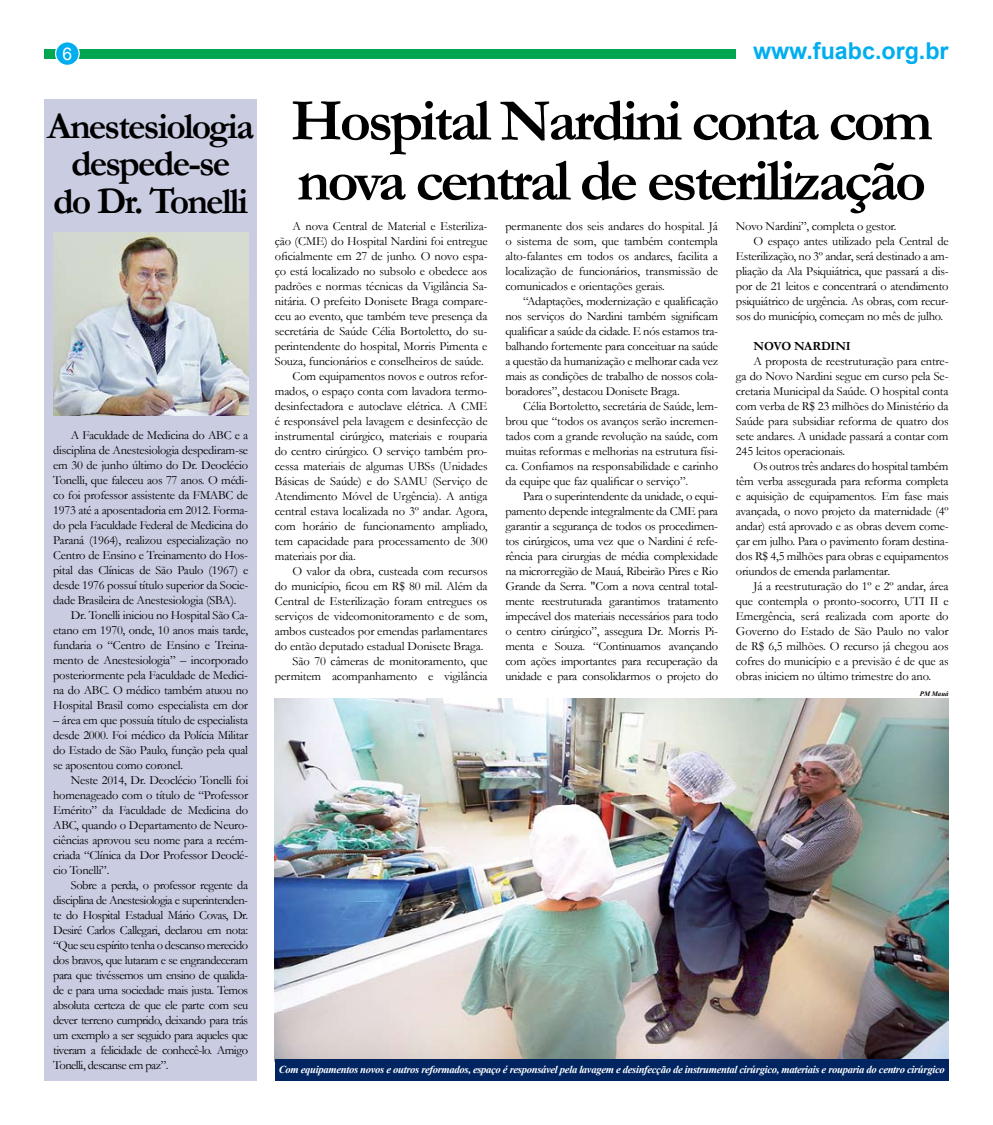
<style>
.page{position:relative;width:993px;height:1125px;background:#fff}
.page>*{position:absolute;margin:0;border:0;box-sizing:border-box;transform-origin:0 0}
.t1{font:700 60px/60px "Garamond";letter-spacing:-.05em;color:#000}
.t2{font:700 37.5px/37.5px "Garamond";letter-spacing:-.05em;color:#000;text-align:center}
.t3{font:700 23.25px "Arial";color:#00aeef}
.t4{font:17.5px "Arial";color:#fff}
.t5{font:12.5px/15px "Garamond";letter-spacing:-.01em;color:#000;text-align:justify}
.t6{font:700 12.5px "Garamond";letter-spacing:-.01em;color:#000}
.t7{font:italic 700 10.62px "Times New Roman";letter-spacing:-.03em;color:#fff}
.t8{font:italic 700 6.88px "Times New Roman";color:#000}
</style>
<div class="page">
<div style="left:44px;top:49px;width:691px;height:9px;background:#00a651"></div>
<div style="left:56px;top:42px;width:23px;height:23px;background:#00aeef;border-radius:50%"></div>
<div style="left:55px;top:41px;width:25px;height:25px;border:1px solid #fff;border-radius:50%"></div>
<div style="left:44px;top:99px;width:213px;height:982px;background:#cacde2"></div>
<img style="left:275px;top:699px;width:673px;height:360px">
<div style="left:275px;top:1059px;width:673px;height:21px;background:#002561"></div>
<img style="left:53px;top:233px;width:195px;height:183px">
<h3 class="t4" style="left:62px;top:42px;width:11px">6</h3>
<h3 class="t3" style="left:752px;top:35px;width:197px">www.fuabc.org.br</h3>
<h1 class="t1" style="left:291px;top:91px;width:643px">Hospital Nardini conta com nova central de esterilização</h1>
<h2 class="t2" style="left:47px;top:107px;width:208px">Anestesiologia despede-se do Dr. Tonelli</h2>
<p class="t5" style="left:71px;top:427px;width:179px">A Faculdade de Medicina do ABC e a</p>
<p class="t5" style="left:53px;top:442px;width:196px">disciplina de Anestesiologia despediram-se</p>
<p class="t5" style="left:53px;top:457px;width:196px">em 30 de junho último do Dr. Deoclécio</p>
<p class="t5" style="left:53px;top:472px;width:196px">Tonelli, que faleceu aos 77 anos. O médi-</p>
<p class="t5" style="left:53px;top:487px;width:196px">co foi professor assistente da FMABC de</p>
<p class="t5" style="left:53px;top:502px;width:196px">1973 até a aposentadoria em 2012. Forma-</p>
<p class="t5" style="left:53px;top:517px;width:196px">do pela Faculdade Federal de Medicina do</p>
<p class="t5" style="left:53px;top:532px;width:196px">Paraná (1964), realizou especialização no</p>
<p class="t5" style="left:53px;top:547px;width:196px">Centro de Ensino e Treinamento do Hos-</p>
<p class="t5" style="left:53px;top:562px;width:196px">pital das Clínicas de São Paulo (1967) e</p>
<p class="t5" style="left:53px;top:577px;width:196px">desde 1976 possuí título superior da Socie-</p>
<p class="t5" style="left:53px;top:592px;width:185px">dade Brasileira de Anestesiologia (SBA).</p>
<p class="t5" style="left:71px;top:607px;width:179px">Dr. Tonelli iniciou no Hospital São Ca-</p>
<p class="t5" style="left:53px;top:622px;width:196px">etano em 1970, onde, 10 anos mais tarde,</p>
<p class="t5" style="left:53px;top:637px;width:196px">fundaria o “Centro de Ensino e Treina-</p>
<p class="t5" style="left:53px;top:652px;width:196px">mento de Anestesiologia” – incorporado</p>
<p class="t5" style="left:53px;top:667px;width:196px">posteriormente pela Faculdade de Medici-</p>
<p class="t5" style="left:53px;top:682px;width:196px">na do ABC. O médico também atuou no</p>
<p class="t5" style="left:53px;top:697px;width:196px">Hospital Brasil como especialista em dor</p>
<p class="t5" style="left:53px;top:712px;width:196px">– área em que possuía título de especialista desde 2000. Foi médico da Polícia Militar do Estado de São Paulo, função pela qual se aposentou como coronel.</p>
<p class="t5" style="left:53px;top:772px;width:196px;text-indent:18px">Neste 2014, Dr. Deoclécio Tonelli foi homenageado com o título de “Professor Emérito” da Faculdade de Medicina do ABC, quando o Departamento de Neuro&shy;ciências aprovou seu nome para a recém&shy;criada “Clínica da Dor Professor Deoclé&shy;cio Tonelli”.</p>
<p class="t5" style="left:53px;top:877px;width:196px;text-indent:18px">Sobre a perda, o professor regente da disciplina de Anestesiologia e superintenden&shy;te do Hospital Estadual Mário Covas, Dr.<br>Desiré Carlos Callegari, declarou em nota: “Que seu espírito tenha o descanso merecido dos bravos, que lutaram e se engrandeceram para que tivéssemos um ensino de qualida&shy;de e para uma sociedade mais justa. Temos absoluta certeza de que ele parte com seu dever terreno cumprido, deixando para trás um exemplo a ser seguido para aqueles que tiveram a felicidade de conhecê-lo. Amigo Tonelli, descanse em paz”.</p>
<p class="t5" style="left:292px;top:219px;width:196px">A nova Central de Material e Esteriliza-</p>
<p class="t5" style="left:275px;top:234px;width:214px">ção (CME) do Hospital Nardini foi entregue</p>
<p class="t5" style="left:275px;top:249px;width:214px">oficialmente em 27 de junho. O novo espa-</p>
<p class="t5" style="left:275px;top:264px;width:214px">ço está localizado no subsolo e obedece aos</p>
<p class="t5" style="left:275px;top:279px;width:214px">padrões e normas técnicas da Vigilância Sa-</p>
<p class="t5" style="left:275px;top:294px;width:214px">nitária. O prefeito Donisete Braga compare-</p>
<p class="t5" style="left:275px;top:309px;width:214px">ceu ao evento, que também teve presença da</p>
<p class="t5" style="left:275px;top:324px;width:214px">secretária de Saúde Célia Bortoletto, do su-</p>
<p class="t5" style="left:275px;top:339px;width:214px">perintendente do hospital, Morris Pimenta e</p>
<p class="t5" style="left:275px;top:354px;width:210px">Souza, funcionários e conselheiros de saúde.</p>
<p class="t5" style="left:292px;top:369px;width:196px">Com equipamentos novos e outros refor-</p>
<p class="t5" style="left:275px;top:384px;width:214px">mados, o espaço conta com lavadora termo-</p>
<p class="t5" style="left:275px;top:399px;width:214px">desinfectadora e autoclave elétrica. A CME</p>
<p class="t5" style="left:275px;top:414px;width:214px">é responsável pela lavagem e desinfecção de</p>
<p class="t5" style="left:275px;top:429px;width:214px">instrumental cirúrgico, materiais e rouparia</p>
<p class="t5" style="left:275px;top:444px;width:214px">do centro cirúrgico. O serviço também pro-</p>
<p class="t5" style="left:275px;top:459px;width:214px">cessa materiais de algumas UBSs (Unidades</p>
<p class="t5" style="left:275px;top:474px;width:214px">Básicas de Saúde) e do SAMU (Serviço de</p>
<p class="t5" style="left:275px;top:489px;width:214px">Atendimento Móvel de Urgência). A antiga</p>
<p class="t5" style="left:275px;top:504px;width:214px">central estava localizada no 3º andar. Agora,</p>
<p class="t5" style="left:275px;top:519px;width:214px">com horário de funcionamento ampliado,</p>
<p class="t5" style="left:275px;top:534px;width:214px">tem capacidade para processamento de 300</p>
<p class="t5" style="left:275px;top:549px;width:83px">materiais por dia.</p>
<p class="t5" style="left:292px;top:564px;width:196px">O valor da obra, custeada com recursos</p>
<p class="t5" style="left:275px;top:579px;width:214px">do município, ficou em R$ 80 mil. Além da</p>
<p class="t5" style="left:275px;top:594px;width:214px">Central de Esterilização foram entregues os</p>
<p class="t5" style="left:275px;top:609px;width:214px">serviços de videomonitoramento e de som,</p>
<p class="t5" style="left:275px;top:624px;width:214px">ambos custeados por emendas parlamentares</p>
<p class="t5" style="left:275px;top:639px;width:210px">do então deputado estadual Donisete Braga.</p>
<p class="t5" style="left:292px;top:654px;width:196px">São 70 câmeras de monitoramento, que</p>
<p class="t5" style="left:275px;top:669px;width:214px">permitem acompanhamento e vigilância</p>
<p class="t5" style="left:505px;top:219px;width:214px">permanente dos seis andares do hospital. Já o sistema de som, que também contempla alto-falantes em todos os andares, facilita a localização de funcionários, transmissão de comunicados e orientações gerais.</p>
<p class="t5" style="left:505px;top:294px;width:214px;text-indent:18px">“Adaptações, modernização e qualificação nos serviços do Nardini também significam qualificar a saúde da cidade. E nós estamos tra&shy;balhando fortemente para conceituar na saúde a questão da humanização e melhorar cada vez mais as condições de trabalho de nossos cola&shy;boradores”, destacou Donisete Braga.</p>
<p class="t5" style="left:505px;top:399px;width:214px;text-indent:18px">Célia Bortoletto, secretária de Saúde, lem&shy;brou que “todos os avanços serão incremen&shy;tados com a grande revolução na saúde, com muitas reformas e melhorias na estrutura físi&shy;ca. Confiamos na responsabilidade e carinho da equipe que faz qualificar o serviço”.</p>
<p class="t5" style="left:505px;top:489px;width:214px;text-indent:18px">Para o superintendente da unidade, o equi&shy;pamento depende integralmente da CME para garantir a segurança de todos os procedimen&shy;tos cirúrgicos, uma vez que o Nardini é refe&shy;rência para cirurgias de média complexidade na microrregião de Mauá, Ribeirão Pires e Rio Grande da Serra. "Com a nova central total&shy;mente reestruturada garantimos tratamento impecável dos materiais necessários para todo o centro cirúrgico”, assegura Dr. Morris Pi&shy;menta e Souza. “Continuamos avançando com ações importantes para recuperação da unidade e para consolidarmos o projeto do</p>
<p class="t5" style="left:735px;top:219px;width:162px">Novo Nardini”, completa o gestor.</p>
<p class="t5" style="left:753px;top:234px;width:196px">O espaço antes utilizado pela Central de</p>
<p class="t5" style="left:735px;top:249px;width:214px">Esterilização, no 3º andar, será destinado a am-</p>
<p class="t5" style="left:735px;top:264px;width:214px">pliação da Ala Psiquiátrica, que passará a dis-</p>
<p class="t5" style="left:735px;top:279px;width:214px">por de 21 leitos e concentrará o atendimento</p>
<p class="t5" style="left:735px;top:294px;width:214px">psiquiátrico de urgência. As obras, com recur-</p>
<p class="t5" style="left:735px;top:309px;width:209px">sos do município, começam no mês de julho.</p>
<p class="t6" style="left:753px;top:338px;width:99px">NOVO NARDINI</p>
<p class="t5" style="left:735px;top:354px;width:214px;text-indent:18px">A proposta de reestruturação para entre&shy;ga do Novo Nardini segue em curso pela Se&shy;cretaria Municipal da Saúde. O hospital conta com verba de R$ 23 milhões do Ministério da Saúde para subsidiar reforma de quatro dos sete andares. A unidade passará a contar com 245 leitos operacionais.</p>
<p class="t5" style="left:735px;top:459px;width:214px;text-indent:18px">Os outros três andares do hospital também têm verba assegurada para reforma completa e aquisição de equipamentos. Em fase mais avançada, o novo projeto da maternidade (4º andar) está aprovado e as obras devem come&shy;çar em julho. Para o pavimento foram destina&shy;dos R$ 4,5 milhões para obras e equipamentos oriundos de emenda parlamentar.</p>
<p class="t5" style="left:735px;top:579px;width:214px;text-indent:18px">Já a reestruturação do 1º e 2º andar, área que contempla o pronto-socorro, UTI II e Emergência, será realizada com aporte do Governo do Estado de São Paulo no valor de R$ 6,5 milhões. O recurso já chegou aos cofres do município e a previsão é de que as obras iniciem no último trimestre do ano.</p>
<p class="t8" style="left:919px;top:689px;width:30px">PM Mauá</p>
<p class="t7" style="left:279px;top:1062px;width:667px">Com equipamentos novos e outros reformados, espaço é responsável pela lavagem e desinfecção de instrumental cirúrgico, materiais e rouparia do centro cirúrgico</p>
</div>
